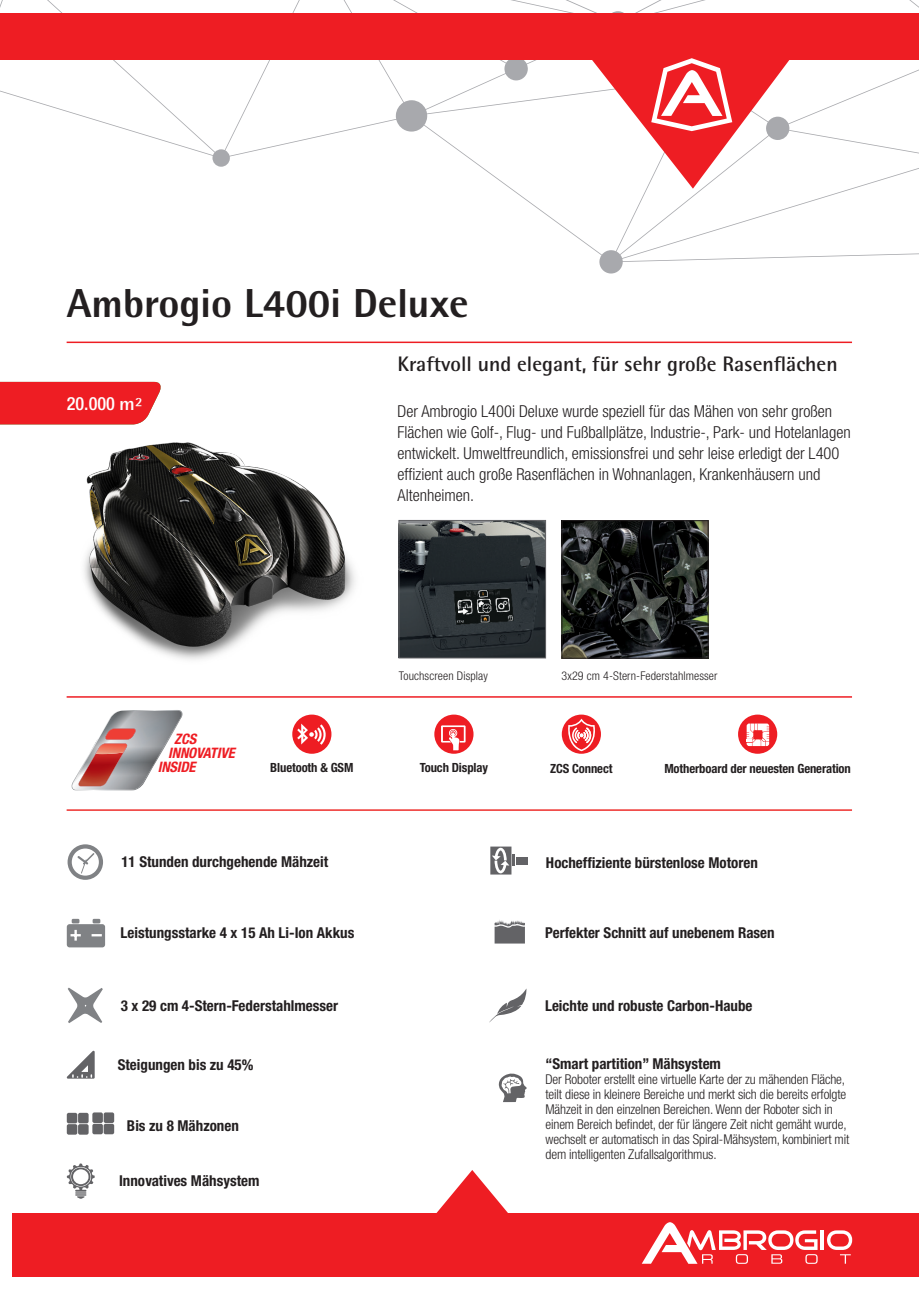
<style>
.page{position:relative;width:919px;height:1289px;background:#fff}
.page>*{position:absolute;margin:0;border:0;box-sizing:border-box;transform-origin:0 0}
.t1{font:800 40.5px "Rotis Semi Sans Std";color:#231f20}
.t2{font:700 21px "Rotis Semi Sans Std";color:#231f20}
.t3{font:500 condensed 18.15px "Helvetica Neue LT Std";color:#fff}
.t4{font:300 condensed 16.5px/21px "Helvetica Neue LT Std";color:#231f20}
.t5{font:700 condensed 15px "Helvetica Neue LT Std";color:#231f20}
.t6{font:italic 700 condensed 14.4px "Helvetica Neue LT Std";letter-spacing:-.01em;color:#ee1d23}
.t7{font:300 condensed 13.5px/15px "Helvetica Neue LT Std";letter-spacing:-.01em;color:#231f20}
.t8{font:700 condensed 12.6px "Helvetica Neue LT Std";letter-spacing:-.01em;color:#231f20}
.t9{font:300 condensed 12px "Helvetica Neue LT Std";letter-spacing:.01em;color:#231f20}
.s1{font-family:"Rotis Semi Sans Std";font-weight:700;font-stretch:normal;font-size:18.75px}
</style>
<div class="page">
<img style="left:38px;top:424px;width:317px;height:236px">
<div style="left:0;top:382px;width:161px;height:42px;background:#ee1d23"></div>
<svg style="left:0;top:0;width:918px;height:273px"></svg>
<div style="left:0;top:13px;width:918px;height:46px;background:#ee1d23"></div>
<svg style="left:580px;top:58px;width:220px;height:131px"></svg>
<div style="left:13px;top:1213px;width:905px;height:63px;background:#ee1d23"></div>
<svg style="left:436px;top:1170px;width:72px;height:43px"></svg>
<hr style="left:820px;top:1230px;width:3px;height:19px;background:#fff">
<svg style="left:642px;top:1222px;width:175px;height:41px"></svg>
<svg style="left:827px;top:1230px;width:25px;height:33px"></svg>
<hr style="left:67px;top:696px;width:785px;height:1px;background:#ee1d23">
<hr style="left:67px;top:341px;width:785px;height:2px;background:#ee1d23">
<hr style="left:67px;top:809px;width:785px;height:1px;background:#ee2e2c">
<svg style="left:561px;top:714px;width:40px;height:39px"></svg>
<svg style="left:567px;top:718px;width:29px;height:33px"></svg>
<div style="left:434px;top:714px;width:39px;height:39px;background:#ee1d23;border-radius:50%"></div>
<svg style="left:441px;top:725px;width:24px;height:25px"></svg>
<div style="left:292px;top:714px;width:39px;height:39px;background:#ee1d23;border-radius:50%"></div>
<svg style="left:297px;top:723px;width:29px;height:21px"></svg>
<svg style="left:72px;top:710px;width:110px;height:80px"></svg>
<img style="left:96px;top:728px;width:40px;height:26px">
<div style="left:738px;top:714px;width:39px;height:39px;background:#ee1d23;border-radius:50%"></div>
<svg style="left:746px;top:723px;width:23px;height:23px"></svg>
<svg style="left:68px;top:844px;width:35px;height:35px"></svg>
<svg style="left:68px;top:987px;width:35px;height:36px"></svg>
<div style="left:67px;top:924px;width:38px;height:23px;background:#808285;border-radius:3px"></div>
<svg style="left:72px;top:918px;width:7px;height:5px"></svg>
<svg style="left:93px;top:918px;width:7px;height:5px"></svg>
<svg style="left:72px;top:931px;width:8px;height:8px"></svg>
<svg style="left:93px;top:934px;width:8px;height:2px"></svg>
<svg style="left:67px;top:1050px;width:28px;height:28px"></svg>
<div style="left:516px;top:856px;width:11px;height:8px;background:#636366"></div>
<svg style="left:490px;top:846px;width:25px;height:28px"></svg>
<svg style="left:66px;top:1163px;width:29px;height:35px"></svg>
<svg style="left:489px;top:989px;width:37px;height:33px"></svg>
<svg style="left:494px;top:920px;width:31px;height:23px"></svg>
<div style="left:92px;top:1112px;width:11px;height:10px;background:#636366;border-radius:2px"></div>
<div style="left:104px;top:1112px;width:10px;height:10px;background:#636366;border-radius:2px"></div>
<div style="left:92px;top:1123px;width:11px;height:11px;background:#636366;border-radius:2px"></div>
<div style="left:104px;top:1123px;width:10px;height:11px;background:#636366;border-radius:2px"></div>
<div style="left:67px;top:1112px;width:10px;height:11px;background:#636366;border-radius:2px"></div>
<div style="left:78px;top:1112px;width:11px;height:11px;background:#636366;border-radius:2px"></div>
<div style="left:67px;top:1124px;width:10px;height:10px;background:#636366;border-radius:2px"></div>
<div style="left:78px;top:1124px;width:11px;height:10px;background:#636366;border-radius:2px"></div>
<svg style="left:498px;top:1073px;width:29px;height:29px"></svg>
<img style="left:400px;top:522px;width:144px;height:134px">
<div style="left:398px;top:520px;width:148px;height:138px;border:1px solid #636366"></div>
<img style="left:563px;top:522px;width:143px;height:134px">
<div style="left:561px;top:520px;width:147px;height:138px;border:1px solid #231f20"></div>
<h1 class="t1" style="left:67px;top:278px;width:403px">Ambrogio L400i Deluxe</h1>
<h3 class="t3" style="left:67px;top:392px;width:55px">8 0 <span class="s1">m²</span></h3>
<h3 class="t3" style="left:67px;top:392px;width:77px">20.000 <span class="s1">m²</span></h3>
<h2 class="t2" style="left:397px;top:351px;width:441px">Kraftvoll und elegant, für sehr große Rasenflächen</h2>
<p class="t4" style="left:397px;top:400px;width:454px">Der Ambrogio L400i Deluxe wurde speziell für das Mähen von sehr großen Flächen wie Golf-, Flug- und Fußballplätze, Industrie-, Park- und Hotelanlagen entwickelt. Umweltfreundlich, emissionsfrei und sehr leise erledigt der L400 effizient auch große Rasenflächen in Wohnanlagen, Krankenhäusern und Altenheimen.</p>
<p class="t9" style="left:399px;top:668px;width:90px">Touchscreen Display</p>
<p class="t9" style="left:561px;top:668px;width:157px">3x29 cm 4-Stern-Federstahlmesser</p>
<p class="t6" style="left:174px;top:730px;width:23px">ZCS</p>
<p class="t6" style="left:168px;top:744px;width:68px">INNOVATIVE</p>
<p class="t6" style="left:158px;top:758px;width:39px">INSIDE</p>
<p class="t8" style="left:664px;top:760px;width:188px">Motherboard der neuesten Generation</p>
<p class="t8" style="left:270px;top:760px;width:85px">Bluetooth &amp; GSM</p>
<p class="t8" style="left:420px;top:760px;width:70px">Touch Display</p>
<p class="t8" style="left:550px;top:760px;width:64px">ZCS Connect</p>
<p class="t5" style="left:121px;top:853px;width:208px">11 Stunden durchgehende Mähzeit</p>
<p class="t5" style="left:121px;top:924px;width:235px">Leistungsstarke 4 x 15 Ah Li-Ion Akkus</p>
<p class="t5" style="left:121px;top:996px;width:219px">3 x 29 cm 4-Stern-Federstahlmesser</p>
<p class="t5" style="left:118px;top:1055px;width:137px">Steigungen bis zu 45%</p>
<p class="t5" style="left:127px;top:1116px;width:113px">Bis zu 8 Mähzonen</p>
<p class="t5" style="left:119px;top:1171px;width:142px">Innovatives Mähsystem</p>
<p class="t5" style="left:546px;top:853px;width:213px">Hocheffiziente bürstenlose Motoren</p>
<p class="t5" style="left:545px;top:923px;width:231px">Perfekter Schnitt auf unebenem Rasen</p>
<p class="t5" style="left:545px;top:996px;width:209px">Leichte und robuste Carbon-Haube</p>
<p class="t5" style="left:545px;top:1054px;width:177px">“Smart partition” Mähsystem</p>
<p class="t7" style="left:545px;top:1071px;width:305px">Der Roboter erstellt eine virtuelle Karte der zu mähenden Fläche, teilt diese in kleinere Bereiche und merkt sich die bereits erfolgte Mähzeit in den einzelnen Bereichen. Wenn der Roboter sich in einem Bereich befindet, der für längere Zeit nicht gemäht wurde, wechselt er automatisch in das Spiral-Mähsystem, kombiniert mit dem intelligenten Zufallsalgorithmus.</p>
</div>
